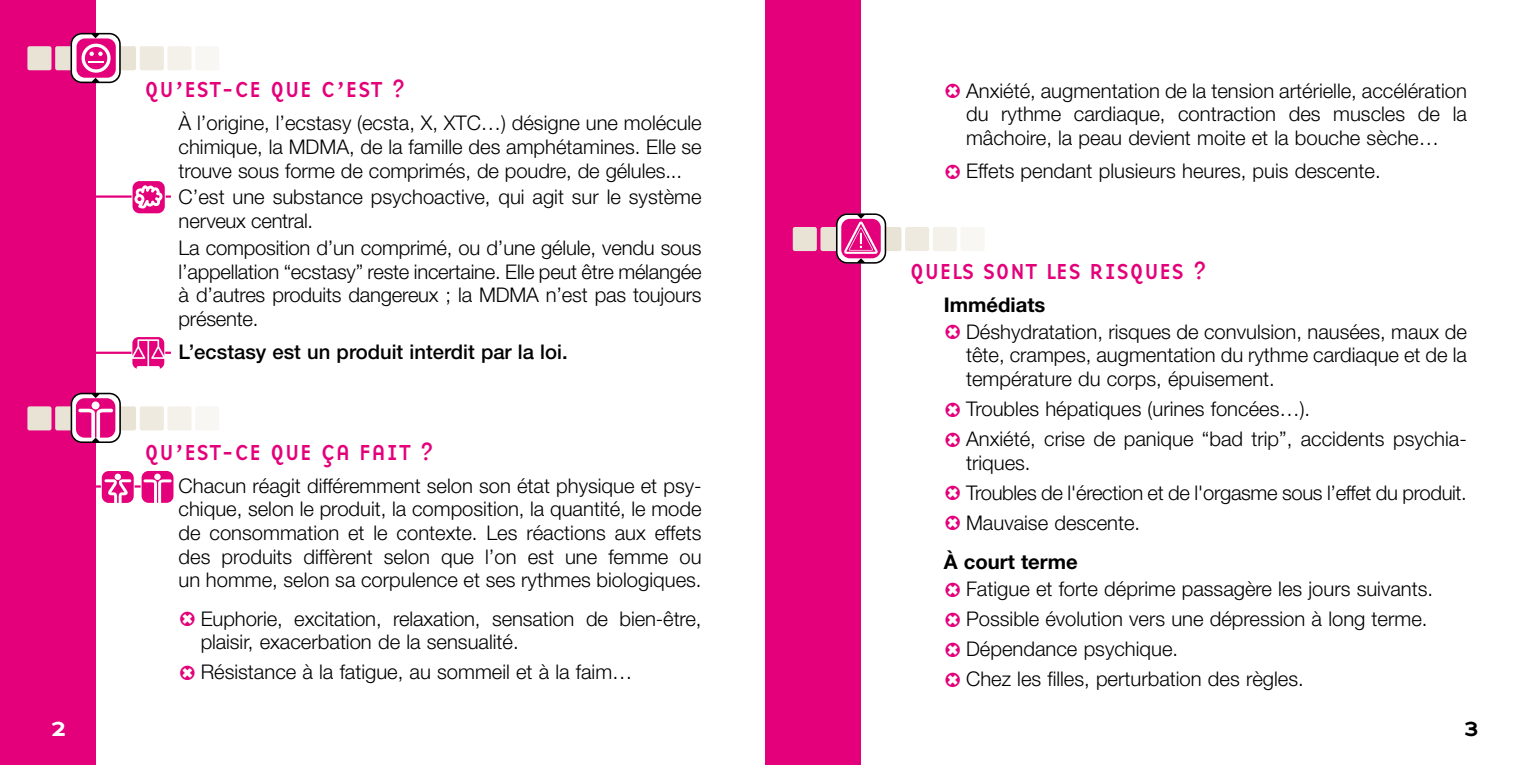
<style>
.page{position:relative;width:1530px;height:765px;background:#fff}
.page>*{position:absolute;margin:0;border:0;box-sizing:border-box;transform-origin:0 0}
.t1{font:27px "Base Nine Small Caps";color:#fff}
.t2{font:27px "Base Nine Small Caps";color:#000}
.t3{font:22.5px "Base Nine Small Caps";color:#e3007a}
.t4{font:300 20.25px/23.6px "Helvetica Neue";color:#000}
.t5{font:500 20.25px "Helvetica Neue";color:#000}
.s1{font-weight:700}
</style>
<div class="page">
<div style="left:0;top:0;width:96px;height:765px;background:#e3007a"></div>
<div style="left:765px;top:0;width:96px;height:765px;background:#e3007a"></div>
<div style="left:112px;top:46px;width:24px;height:24px;background:#e8e3d5;border-radius:2px"></div>
<div style="left:55px;top:46px;width:24px;height:24px;background:#e8e3d5;border-radius:2px"></div>
<div style="left:27px;top:46px;width:25px;height:24px;background:#e8e3d5;border-radius:2px"></div>
<div style="left:140px;top:46px;width:24px;height:24px;background:#eeeadf;border-radius:2px"></div>
<div style="left:167px;top:46px;width:25px;height:24px;background:#f4f1ea;border-radius:2px"></div>
<div style="left:195px;top:46px;width:24px;height:24px;background:#f9f7f4;border-radius:2px"></div>
<svg style="left:71px;top:33px;width:50px;height:50px"></svg>
<div style="left:877px;top:227px;width:24px;height:24px;background:#e8e3d5;border-radius:2px"></div>
<div style="left:821px;top:227px;width:24px;height:24px;background:#e8e3d5;border-radius:2px"></div>
<div style="left:793px;top:227px;width:24px;height:24px;background:#e8e3d5;border-radius:2px"></div>
<div style="left:905px;top:227px;width:24px;height:24px;background:#eeeadf;border-radius:2px"></div>
<div style="left:933px;top:227px;width:24px;height:24px;background:#f4f1ea;border-radius:2px"></div>
<div style="left:961px;top:227px;width:24px;height:24px;background:#f9f7f4;border-radius:2px"></div>
<svg style="left:836px;top:213px;width:50px;height:51px"></svg>
<div style="left:112px;top:406px;width:24px;height:24px;background:#e8e3d5;border-radius:2px"></div>
<div style="left:55px;top:406px;width:24px;height:24px;background:#e8e3d5;border-radius:2px"></div>
<div style="left:27px;top:406px;width:25px;height:24px;background:#e8e3d5;border-radius:2px"></div>
<div style="left:140px;top:406px;width:24px;height:24px;background:#eeeadf;border-radius:2px"></div>
<div style="left:167px;top:406px;width:25px;height:24px;background:#f4f1ea;border-radius:2px"></div>
<div style="left:195px;top:406px;width:24px;height:24px;background:#f9f7f4;border-radius:2px"></div>
<svg style="left:71px;top:393px;width:50px;height:50px"></svg>
<hr style="left:80px;top:352px;width:91px;height:2px;background:#e3007a">
<svg style="left:131px;top:336px;width:34px;height:34px"></svg>
<svg style="left:132px;top:337px;width:32px;height:32px"></svg>
<hr style="left:80px;top:195px;width:91px;height:3px;background:#e3007a">
<svg style="left:132px;top:180px;width:34px;height:34px"></svg>
<div style="left:133px;top:181px;width:32px;height:32px;background:#e3007a;border-radius:7px"></div>
<svg style="left:134px;top:185px;width:28px;height:24px"></svg>
<hr style="left:80px;top:485px;width:91px;height:3px;background:#e3007a">
<svg style="left:141px;top:470px;width:33px;height:34px"></svg>
<svg style="left:142px;top:471px;width:31px;height:32px"></svg>
<svg style="left:101px;top:470px;width:34px;height:34px"></svg>
<svg style="left:102px;top:471px;width:32px;height:32px"></svg>
<p class="t3" style="left:144px;top:76px;width:264px">QU’EST-CE QUE C’EST ?</p>
<p class="t4" style="left:179px;top:113px;width:525px;text-align:justify">À l’origine, l’ecstasy (ecsta, X, XTC…) désigne une molécule chimique, la MDMA, de la famille des amphétamines. Elle se trouve sous forme de comprimés, de poudre, de gélules...</p>
<p class="t4" style="left:179px;top:187px;width:525px">C’est une substance psychoactive, qui agit sur le système nerveux central.</p>
<p class="t4" style="left:179px;top:238px;width:525px;text-align:justify">La composition d’un comprimé, ou d’une gélule, vendu sous l’appellation “ecstasy” reste incertaine. Elle peut être mélangée à d’autres produits dangereux ; la MDMA n’est pas toujours présente.</p>
<p class="t5" style="left:179px;top:345px;width:391px">L’ecstasy est un produit interdit par la loi.</p>
<p class="t3" style="left:144px;top:439px;width:292px">QU’EST-CE QUE ÇA FAIT ?</p>
<p class="t4" style="left:179px;top:476px;width:525px;text-align:justify">Chacun réagit différemment selon son état physique et psy&shy;chique, selon le produit, la composition, la quantité, le mode de consommation et le contexte. Les réactions aux effets des produits diffèrent selon que l’on est une femme ou un homme, selon sa corpulence et ses rythmes biologiques.</p>
<p class="t4" style="left:201px;top:608px;width:502px;text-indent:-22px"><sub>C</sub> Euphorie, excitation, relaxation, sensation de bien-être, plaisir, exacerbation de la sensualité.</p>
<p class="t4" style="left:179px;top:662px;width:455px"><sub>C</sub> Résistance à la fatigue, au sommeil et à la faim…</p>
<p class="t4" style="left:966px;top:81px;width:502px;text-align:justify;text-indent:-22px"><sub>C</sub> Anxiété, augmentation de la tension artérielle, accélération du rythme cardiaque, contraction des muscles de la mâchoire, la peau devient moite et la bouche sèche…</p>
<p class="t4" style="left:944px;top:161px;width:438px"><sub>C</sub> Effets pendant plusieurs heures, puis descente.</p>
<p class="t3" style="left:909px;top:258px;width:299px">QUELS SONT LES RISQUES ?</p>
<p class="t4" style="left:944px;top:293px;width:524px;line-height:26.8px"><span class="s1">Immédiats<br></span><sub>C</sub> Déshydratation, risques de convulsion, nausées, maux de</p>
<p class="t4" style="left:966px;top:345px;width:502px">tête, crampes, augmentation du rythme cardiaque et de la température du corps, épuisement.</p>
<p class="t4" style="left:944px;top:396px;width:524px;line-height:29.9px"><sub>C</sub> Troubles hépatiques (urines foncées…).<br><sub>C</sub> Anxiété, crise de panique “bad trip”, accidents psychia-</p>
<p class="t4" style="left:944px;top:449px;width:524px;line-height:29.9px;text-indent:22px">triques.<br><sub>C</sub> Troubles de l'érection et de l'orgasme sous l’effet du produit.<br><sub>C</sub> Mauvaise descente.</p>
<p class="t4" style="left:944px;top:551px;width:491px;line-height:26.8px"><span class="s1">À court terme<br></span><sub>C</sub> Fatigue et forte déprime passagère les jours suivants.</p>
<p class="t4" style="left:944px;top:606px;width:485px;line-height:29.9px"><sub>C</sub> Possible évolution vers une dépression à long terme.<br><sub>C</sub> Dépendance psychique.<br><sub>C</sub> Chez les filles, perturbation des règles.</p>
<h1 class="t1" style="left:50px;top:711px;width:20px">2</h1>
<h1 class="t2" style="left:1463px;top:711px;width:20px">3</h1>
</div>
